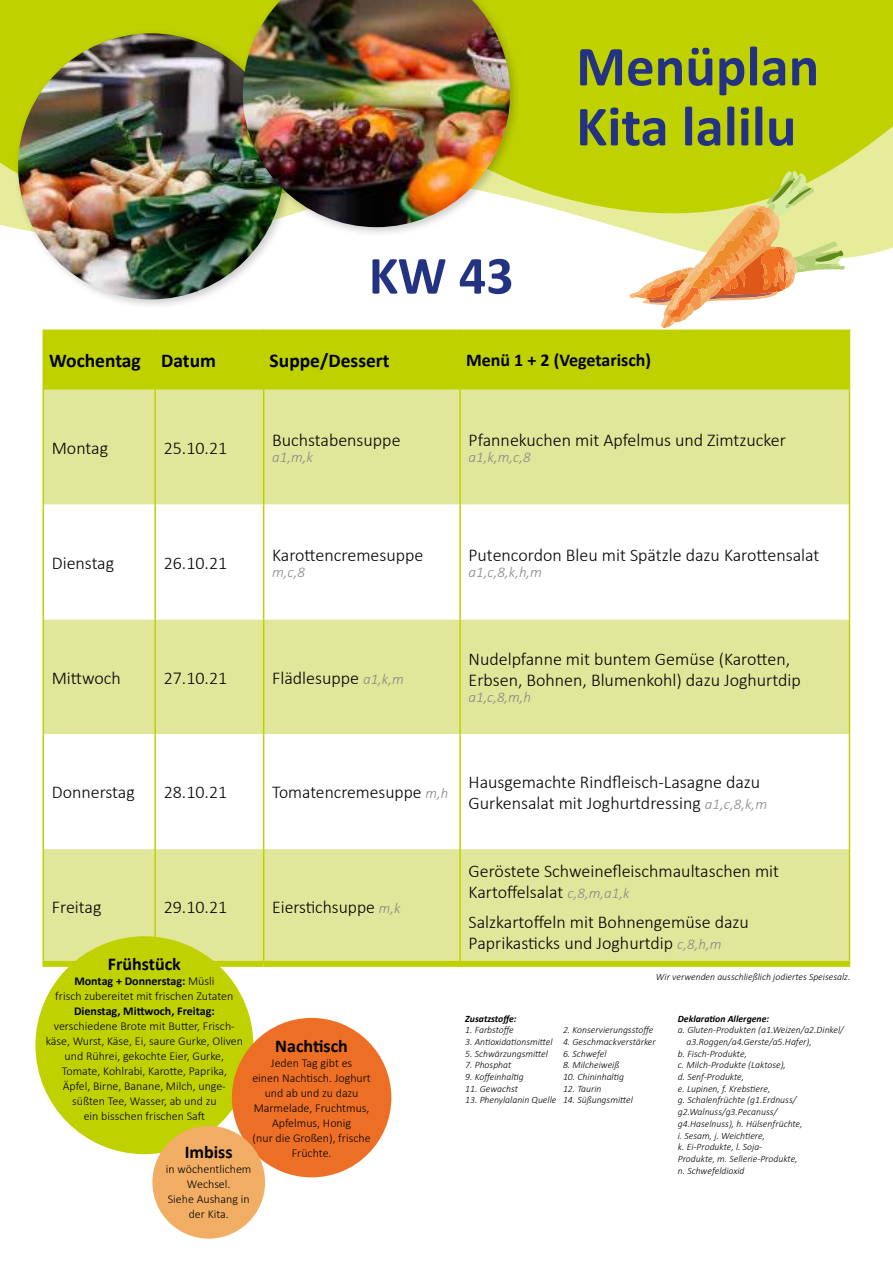
<style>
.page{position:relative;width:893px;height:1263px;background:#fff}
.page>*{position:absolute;margin:0;border:0;box-sizing:border-box;transform-origin:0 0}
.t1{font:700 57px/60px "Calibri";color:#243282}
.t2{font:700 54px "Calibri";color:#243282}
.t3{font:700 19.5px "Calibri";color:#000}
.t4{font:300 18px/21px "Calibri";color:#000}
.t5{font:700 18px "Calibri";color:#000}
.t6{font:italic 300 15px "Calibri";color:#868786}
.t7{font:300 12px/15px "Calibri";color:#000;text-align:center}
.t8{font:700 12px "Calibri";color:#000}
.t9{font:italic 300 9.75px "Calibri";color:#000}
.t10{font:italic 700 9.75px "Calibri";color:#000}
.s1{font-style:italic;font-size:15px;color:#868786}
.s2{font-weight:700}
</style>
<div class="page">
<div style="left:44px;top:330px;width:805px;height:60px;background:#c0d100"></div>
<div style="left:44px;top:390px;width:805px;height:571px;background:#e1e79a"></div>
<svg style="left:44px;top:505px;width:805px;height:344px"></svg>
<hr style="left:263px;top:330px;width:1px;height:60px;background:#c0d100">
<hr style="left:459px;top:330px;width:2px;height:60px;background:#c0d100">
<hr style="left:849px;top:330px;width:1px;height:60px;background:#c0d100">
<hr style="left:154px;top:390px;width:2px;height:115px;background:#c0d100">
<hr style="left:154px;top:505px;width:2px;height:114px;background:#c0d100">
<hr style="left:154px;top:619px;width:2px;height:115px;background:#c0d100">
<hr style="left:154px;top:734px;width:2px;height:115px;background:#c0d100">
<hr style="left:459px;top:390px;width:2px;height:115px;background:#c0d100">
<hr style="left:459px;top:505px;width:2px;height:114px;background:#c0d100">
<hr style="left:459px;top:619px;width:2px;height:115px;background:#c0d100">
<hr style="left:459px;top:734px;width:2px;height:115px;background:#c0d100">
<hr style="left:263px;top:390px;width:1px;height:115px;background:#c0d100">
<hr style="left:263px;top:505px;width:1px;height:114px;background:#c0d100">
<hr style="left:263px;top:619px;width:1px;height:115px;background:#c0d100">
<hr style="left:263px;top:734px;width:1px;height:115px;background:#c0d100">
<hr style="left:43px;top:390px;width:1px;height:115px;background:#c0d100">
<hr style="left:43px;top:505px;width:1px;height:114px;background:#c0d100">
<hr style="left:43px;top:619px;width:1px;height:115px;background:#c0d100">
<hr style="left:43px;top:734px;width:1px;height:115px;background:#c0d100">
<hr style="left:849px;top:390px;width:1px;height:115px;background:#c0d100">
<hr style="left:849px;top:505px;width:1px;height:114px;background:#c0d100">
<hr style="left:849px;top:619px;width:1px;height:115px;background:#c0d100">
<hr style="left:849px;top:734px;width:1px;height:115px;background:#c0d100">
<hr style="left:43px;top:330px;width:1px;height:60px;background:#c0d100">
<hr style="left:154px;top:330px;width:2px;height:60px;background:#c0d100">
<hr style="left:43px;top:849px;width:1px;height:112px;background:#c0d100">
<hr style="left:459px;top:849px;width:2px;height:112px;background:#c0d100">
<hr style="left:849px;top:849px;width:1px;height:112px;background:#c0d100">
<div style="left:43px;top:961px;width:112px;height:6px;background:#c0d100"></div>
<div style="left:264px;top:961px;width:196px;height:6px;background:#c0d100"></div>
<div style="left:460px;top:961px;width:390px;height:6px;background:#c0d100"></div>
<hr style="left:154px;top:849px;width:2px;height:112px;background:#c0d100">
<hr style="left:263px;top:849px;width:1px;height:112px;background:#c0d100">
<div style="left:155px;top:961px;width:109px;height:6px;background:#c0d100"></div>
<svg style="left:845px;top:239px;width:48px;height:19px"></svg>
<svg style="left:0;top:0;width:893px;height:239px;background:#c5d415"></svg>
<div style="left:13px;top:29px;width:282px;height:281px;background:#000;opacity:.21"></div>
<img style="left:18px;top:33px;width:266px;height:266px;border-radius:133px">
<div style="left:238px;top:0;width:283px;height:238px;background:#000;opacity:.21"></div>
<img style="left:243px;top:0;width:267px;height:227px">
<svg style="left:629px;top:170px;width:216px;height:160px"></svg>
<div style="left:35px;top:936px;width:218px;height:218px;background:#c0d100;border-radius:50%"></div>
<div style="left:232px;top:1018px;width:159px;height:159px;background:#ed6f25;border-radius:50%"></div>
<div style="left:152px;top:1126px;width:113px;height:112px;background:#f2ad64;border-radius:50%"></div>
<h2 class="t2" style="left:369px;top:237px;width:146px">KW 43</h2>
<h1 class="t1" style="left:576px;top:36px;width:245px">Menüplan<br>Kita lalilu</h1>
<h3 class="t3" style="left:49px;top:347px;width:168px">Wochentag Datum</h3>
<h3 class="t3" style="left:270px;top:347px;width:121px">Suppe/Dessert</h3>
<h3 class="t5" style="left:466px;top:348px;width:187px">Menü 1 + 2 (Vegetarisch)</h3>
<h3 class="t4" style="left:52px;top:437px;width:58px">Montag</h3>
<h3 class="t4" style="left:164px;top:437px;width:65px">25.10.21</h3>
<h3 class="t4" style="left:272px;top:429px;width:130px">Buchstabensuppe</h3>
<h3 class="t6" style="left:272px;top:448px;width:42px">a1,m,k</h3>
<h3 class="t4" style="left:52px;top:552px;width:64px">Dienstag</h3>
<h3 class="t4" style="left:164px;top:552px;width:65px">26.10.21</h3>
<h3 class="t4" style="left:272px;top:544px;width:153px">Karottencremesuppe</h3>
<h3 class="t6" style="left:272px;top:563px;width:34px">m,c,8</h3>
<h3 class="t4" style="left:52px;top:667px;width:71px">Mittwoch</h3>
<h3 class="t4" style="left:164px;top:667px;width:65px">27.10.21</h3>
<h3 class="t4" style="left:272px;top:667px;width:133px">Flädlesuppe <span class="s1">a1,k,m</span></h3>
<h3 class="t4" style="left:469px;top:429px;width:319px">Pfannekuchen mit Apfelmus und Zimtzucker</h3>
<h3 class="t6" style="left:469px;top:448px;width:64px">a1,k,m,c,8</h3>
<h3 class="t4" style="left:469px;top:544px;width:352px">Putencordon Bleu mit Spätzle dazu Karottensalat</h3>
<h3 class="t6" style="left:469px;top:563px;width:75px">a1,c,8,k,h,m</h3>
<h3 class="t4" style="left:469px;top:648px;width:334px">Nudelpfanne mit buntem Gemüse (Karotten,<br>Erbsen, Bohnen, Blumenkohl) dazu Joghurtdip</h3>
<h3 class="t6" style="left:469px;top:688px;width:64px">a1,c,8,m,h</h3>
<h3 class="t4" style="left:52px;top:782px;width:85px">Donnerstag</h3>
<h3 class="t4" style="left:164px;top:782px;width:65px">28.10.21</h3>
<h3 class="t4" style="left:272px;top:782px;width:178px">Tomatencremesuppe <span class="s1">m,h</span></h3>
<h3 class="t4" style="left:469px;top:771px;width:300px">Hausgemachte Rindfleisch-Lasagne dazu<br>Gurkensalat mit Joghurtdressing <span class="s1">a1,c,8,k,m</span></h3>
<h3 class="t4" style="left:52px;top:896px;width:51px">Freitag</h3>
<h3 class="t4" style="left:164px;top:896px;width:65px">29.10.21</h3>
<h3 class="t4" style="left:272px;top:896px;width:130px">Eierstichsuppe <span class="s1">m,k</span></h3>
<h3 class="t5" style="left:108px;top:951px;width:75px">Frühstück</h3>
<p class="t7" style="left:55px;top:973px;width:180px"><span class="s2">Montag + Donnerstag:</span> Müsli<br>frisch zubereitet mit frischen Zutaten</p>
<p class="t8" style="left:74px;top:1002px;width:142px">Dienstag, Mittwoch, Freitag:</p>
<p class="t7" style="left:46px;top:1018px;width:199px">verschiedene Brote mit Butter, Frisch&shy;käse, Wurst, Käse, Ei, saure Gurke, Oliven und Rührei, gekochte Eier, Gurke, Tomate, Kohlrabi, Karotte, Paprika,<br>Äpfel, Birne, Banane, Milch, unge&shy;süßten Tee, Wasser, ab und zu<br>ein bisschen frischen Saft</p>
<h3 class="t5" style="left:275px;top:1033px;width:74px">Nachtisch</h3>
<p class="t7" style="left:252px;top:1055px;width:120px">Jeden Tag gibt es<br>einen Nachtisch. Joghurt und ab und zu dazu<br>Marmelade, Fruchtmus,<br>Apfelmus, Honig<br>(nur die Großen), frische</p>
<h3 class="t5" style="left:185px;top:1139px;width:49px">Imbiss</h3>
<p class="t7" style="left:292px;top:1145px;width:41px">Früchte.</p>
<p class="t7" style="left:166px;top:1161px;width:87px">in wöchentlichem<br>Wechsel.<br>Siehe Aushang in der Kita.</p>
<h3 class="t4" style="left:469px;top:860px;width:312px">Geröstete Schweinefleischmaultaschen mit<br>Kartoffelsalat <span class="s1">c,8,m,a1,k</span></h3>
<h3 class="t4" style="left:469px;top:911px;width:282px">Salzkartoffeln mit Bohnengemüse dazu<br>Paprikasticks und Joghurtdip <span class="s1">c,8,h,m</span></h3>
<p class="t9" style="left:656px;top:971px;width:196px">Wir verwenden ausschließlich jodiertes Speisesalz.</p>
<p class="t10" style="left:465px;top:1011px;width:53px">Zusatzstoffe:</p>
<p class="t9" style="left:465px;top:1024px;width:50px">1. Farbstoffe</p>
<p class="t9" style="left:563px;top:1024px;width:92px">2. Konservierungsstoffe</p>
<p class="t9" style="left:465px;top:1036px;width:192px">3. Antioxidationsmittel 4. Geschmackverstärker</p>
<p class="t9" style="left:465px;top:1047px;width:84px">5. Schwärzungsmittel</p>
<p class="t9" style="left:563px;top:1047px;width:45px">6. Schwefel</p>
<p class="t9" style="left:465px;top:1059px;width:48px">7. Phosphat</p>
<p class="t9" style="left:563px;top:1059px;width:58px">8. Milcheiweiß</p>
<p class="t9" style="left:465px;top:1071px;width:60px">9. Koffeinhaltig</p>
<p class="t9" style="left:563px;top:1071px;width:63px">10. Chininhaltig</p>
<p class="t9" style="left:465px;top:1082px;width:54px">11. Gewachst</p>
<p class="t9" style="left:563px;top:1082px;width:40px">12. Taurin</p>
<p class="t9" style="left:465px;top:1094px;width:169px">13. Phenylalanin Quelle 14. Süßungsmittel</p>
<p class="t10" style="left:678px;top:1011px;width:93px">Deklaration Allergene:</p>
<p class="t9" style="left:678px;top:1024px;width:168px">a. Gluten-Produkten (a1.Weizen/a2.Dinkel/</p>
<p class="t9" style="left:687px;top:1036px;width:127px">a3.Roggen/a4.Gerste/a5.Hafer),</p>
<p class="t9" style="left:678px;top:1047px;width:71px">b. Fisch-Produkte,</p>
<p class="t9" style="left:678px;top:1059px;width:110px">c. Milch-Produkte (Laktose),</p>
<p class="t9" style="left:678px;top:1071px;width:68px">d. Senf-Produkte,</p>
<p class="t9" style="left:678px;top:1082px;width:94px">e. Lupinen, f. Krebstiere,</p>
<p class="t9" style="left:678px;top:1094px;width:120px">g. Schalenfrüchte (g1.Erdnuss/</p>
<p class="t9" style="left:678px;top:1106px;width:101px">g2.Walnuss/g3.Pecanuss/</p>
<p class="t9" style="left:678px;top:1117px;width:126px">g4.Haselnuss), h. Hülsenfrüchte,</p>
<p class="t9" style="left:678px;top:1129px;width:89px">i. Sesam, j. Weichtiere,</p>
<p class="t9" style="left:678px;top:1141px;width:86px">k. Ei-Produkte, l. Soja-</p>
<p class="t9" style="left:678px;top:1153px;width:121px">Produkte, m. Sellerie-Produkte,</p>
<p class="t9" style="left:678px;top:1164px;width:68px">n. Schwefeldioxid</p>
</div>
